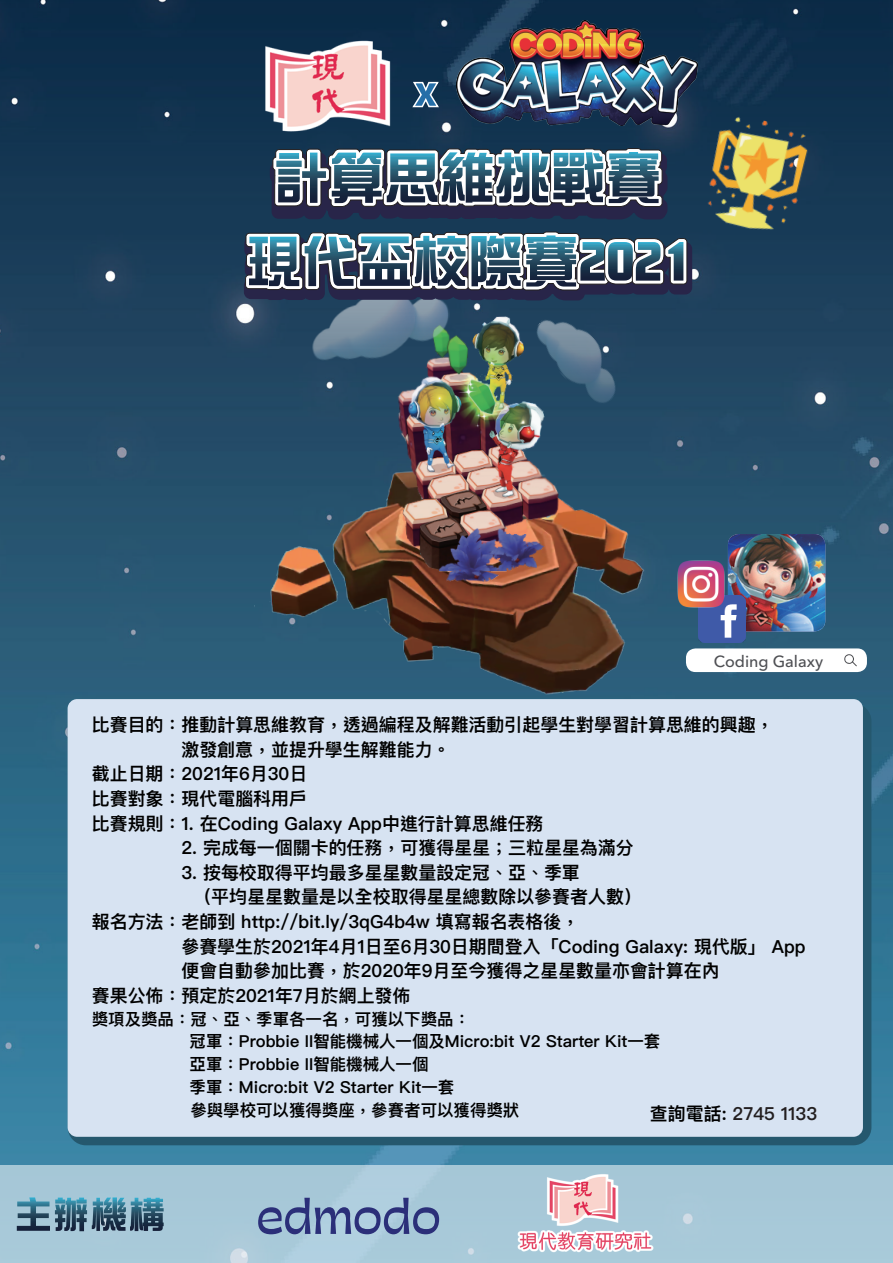
<style>
.page{position:relative;width:893px;height:1263px;background:#fff}
.page>*{position:absolute;margin:0;border:0;box-sizing:border-box;transform-origin:0 0}
.t1{font:900 condensed 31.65px "Swiss 721 BT";color:#266fa8;scale:1.44 1}
.t2{font:600 18px "Ping Fang HK";color:#000}
.t3{font:600 18px "Ping Fang HK";color:#231f20}
.t4{font:600 16.5px/22.8px "Ping Fang HK";color:#000}
.t5{font:500 16.05px "Avenir Next LT Pro";color:#4e4f53}
.s1{color:#000}
</style>
<div class="page">
<img style="left:0;top:0;width:893px;height:1165px">
<img style="left:456px;top:20px;width:242px;height:106px">
<img style="left:683px;top:107px;width:143px;height:141px">
<img style="left:243px;top:390px;width:483px;height:286px">
<img style="left:358px;top:300px;width:238px;height:310px">
<img style="left:312px;top:300px;width:138px;height:72px">
<img style="left:528px;top:300px;width:101px;height:116px">
<img style="left:45px;top:676px;width:848px;height:489px">
<div style="left:68px;top:703px;width:803px;height:442px;background:#25586e;border-radius:18px"></div>
<div style="left:68px;top:699px;width:795px;height:438px;background:#d7e3f2;border-radius:10px"></div>
<div style="left:0;top:1165px;width:893px;height:98px;background:#a7c9d9"></div>
<svg style="left:17px;top:1197px;width:147px;height:34px"></svg>
<svg style="left:258px;top:1198px;width:181px;height:36px"></svg>
<img style="left:728px;top:534px;width:97px;height:97px">
<div style="left:686px;top:648px;width:181px;height:24px;background:#fff;border-radius:10px"></div>
<svg style="left:844px;top:654px;width:13px;height:13px"></svg>
<img style="left:690px;top:588px;width:63px;height:62px">
<img style="left:673px;top:555px;width:57px;height:58px">
<svg style="left:244px;top:148px;width:448px;height:152px"></svg>
<img style="left:243px;top:25px;width:174px;height:111px">
<svg style="left:411px;top:81px;width:29px;height:28px"></svg>
<img style="left:512px;top:1154px;width:148px;height:99px">
<h1 class="t1" style="left:413px;top:76px;width:18px">X</h1>
<p class="t5" style="left:714px;top:651px;width:111px">Coding Galaxy</p>
<p class="t2" style="left:92px;top:714px;width:683px">比賽目的：推動計算思維教育，透過編程及解難活動引起學生對學習計算思維的興趣，</p>
<p class="t2" style="left:181px;top:738px;width:271px">激發創意，並提升學生解難能力。</p>
<p class="t2" style="left:92px;top:763px;width:217px">截止日期：2021年6月30日</p>
<p class="t2" style="left:92px;top:787px;width:217px">比賽對象：現代電腦科用戶</p>
<p class="t2" style="left:92px;top:812px;width:453px">比賽規則：1. 在Coding Galaxy App中進行計算思維任務</p>
<p class="t2" style="left:181px;top:837px;width:454px">2. 完成每一個關卡的任務，可獲得星星；三粒星星為滿分</p>
<p class="t2" style="left:181px;top:861px;width:400px">3. 按每校取得平均最多星星數量設定冠、亞、季軍</p>
<p class="t2" style="left:193px;top:886px;width:450px">（平均星星數量是以全校取得星星總數除以參賽者人數）</p>
<p class="t2" style="left:92px;top:910px;width:489px">報名方法：老師到 http://bit.ly/3qG4b4w 填寫報名表格後，</p>
<p class="t2" style="left:181px;top:935px;width:626px">參賽學生於2021年4月1日至6月30日期間登入「Coding Galaxy: 現代版」 App</p>
<p class="t2" style="left:181px;top:960px;width:540px">便會自動參加比賽，於2020年9月至今獲得之星星數量亦會計算在內</p>
<p class="t2" style="left:92px;top:984px;width:320px">賽果公佈：預定於2021年7月於網上發佈</p>
<p class="t4" style="left:190px;top:1008px;width:472px;text-indent:-98px">獎項及獎品：冠、亞、季軍各一名，可獲以下獎品：<br>冠軍：Probbie II智能機械人一個及Micro:bit V2 Starter Kit一套亞軍：Probbie II智能機械人一個<br>季軍：Micro:bit V2 Starter Kit一套<br>參與學校可以獲得獎座，參賽者可以獲得獎狀</p>
<p class="t3" style="left:650px;top:1102px;width:169px"><span class="s1">查詢電話:</span> 2745 1133</p>
</div>
